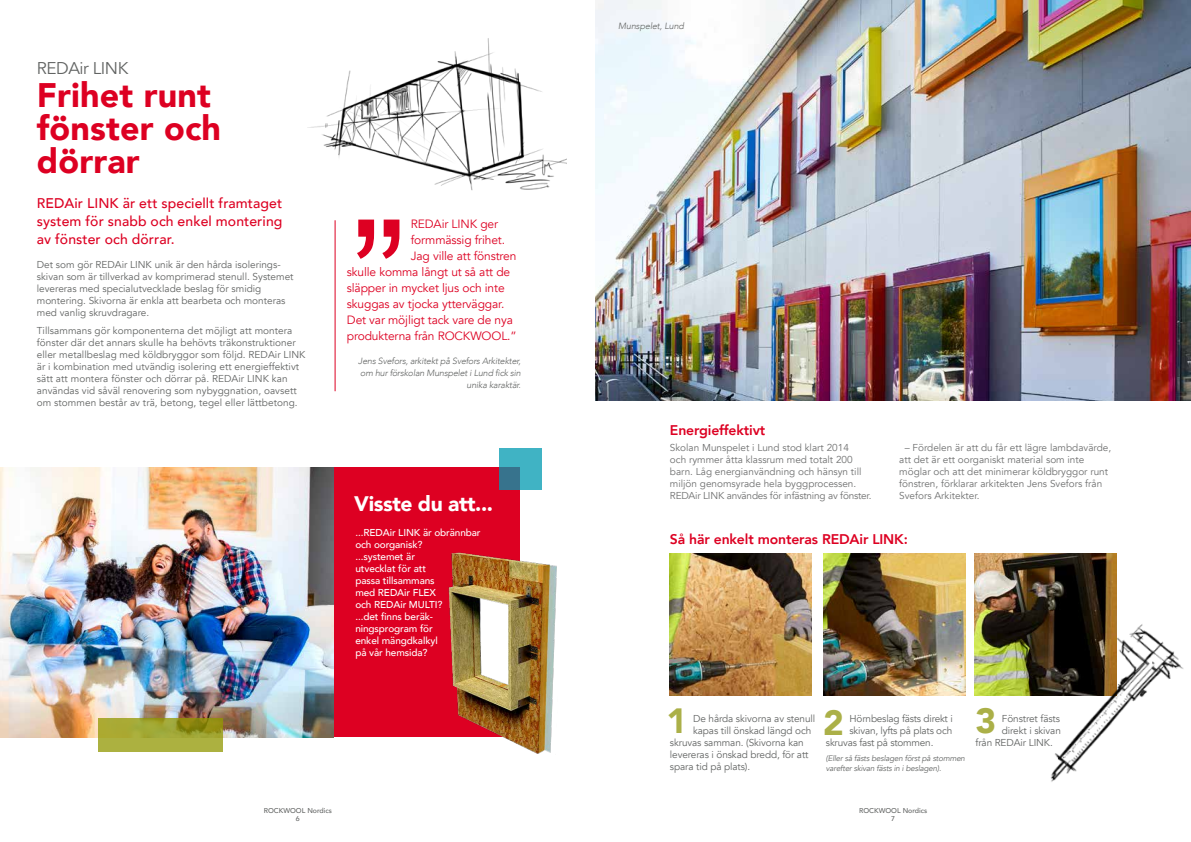
<style>
.page{position:relative;width:1191px;height:842px;background:#fff}
.page>*{position:absolute;margin:0;border:0;box-sizing:border-box;transform-origin:0 0}
.t1{font:900 35px "Avenir";color:#abb048}
.t2{font:900 34px/33px "Avenir";letter-spacing:.005em;color:#d02}
.t3{font:900 21px "Avenir";letter-spacing:-.02em;color:#fff}
.t4{font:17px "Avenir";letter-spacing:-.025em;color:#626463}
.t5{font:500 14px/18px "Avenir";letter-spacing:.005em;color:#d02;text-align:justify}
.t6{font:800 14px "Avenir";letter-spacing:-.01em;color:#d02}
.t7{font:12px "Avenir";letter-spacing:-.01em;color:#d02}
.t8{font:10px/12px "Avenir";color:#626463}
.t9{font:10px/12px "Avenir";color:#6f7070}
.t10{font:500 10px/12px "Avenir";letter-spacing:-.01em;color:#fff}
.t11{font:10px "Avenir";letter-spacing:-.02em;color:#626463}
.t12{font:italic 300 9px/12px "Avenir";letter-spacing:-.02em;color:#626463;text-align:right}
.t13{font:italic 8px/10px "Avenir";letter-spacing:-.02em;color:#626463}
.t14{font:500 7px/8.4px "Avenir";color:#626463;text-align:center}
</style>
<div class="page">
<img style="left:595px;top:0;width:596px;height:401px">
<hr style="left:335px;top:220px;width:1px;height:171px;background:#d02">
<img style="left:974px;top:554px;width:142px;height:141px">
<img style="left:824px;top:554px;width:141px;height:141px">
<img style="left:670px;top:554px;width:141px;height:142px">
<img style="left:307px;top:38px;width:259px;height:182px">
<img style="left:0;top:468px;width:334px;height:269px">
<div style="left:334px;top:468px;width:185px;height:269px;background:#d02"></div>
<svg style="left:98px;top:718px;width:125px;height:33px;background:#a3a633"></svg>
<svg style="left:499px;top:448px;width:43px;height:41px;background:#3da2b5"></svg>
<img style="left:448px;top:550px;width:109px;height:204px">
<img style="left:976px;top:603px;width:208px;height:179px">
<svg style="left:357px;top:220px;width:42px;height:39px"></svg>
<h3 class="t4" style="left:37px;top:58px;width:93px">REDAir LINK</h3>
<h2 class="t2" style="left:37px;top:77px;width:186px">Frihet runt fönster och dörrar</h2>
<h3 class="t5" style="left:37px;top:194px;width:247px">REDAir LINK är ett speciellt framtaget system för snabb och enkel montering av fönster och dörrar.</h3>
<p class="t8" style="left:37px;top:259px;width:258px">Det som gör REDAir LINK unik är den hårda isolerings&shy;skivan som är tillverkad av komprimerad stenull. Systemet levereras med specialutvecklade beslag för smidig montering. Skivorna är enkla att bearbeta och monteras med vanlig skruvdragare.</p>
<p class="t8" style="left:37px;top:325px;width:270px">Tillsammans gör komponenterna det möjligt att montera fönster där det annars skulle ha behövts träkonstruktioner eller metallbeslag med köldbryggor som följd. REDAir LINK är i kombination med utvändig isolering ett energieffektivt sätt att montera fönster och dörrar på. REDAir LINK kan användas vid såväl renovering som nybyggnation, oavsett om stommen består av trä, betong, tegel eller lättbetong.</p>
<p class="t7" style="left:411px;top:217px;width:89px">REDAir LINK ger</p>
<p class="t7" style="left:411px;top:233px;width:96px">formmässig frihet.</p>
<p class="t7" style="left:411px;top:249px;width:107px">Jag ville att fönstren</p>
<p class="t7" style="left:347px;top:265px;width:165px">skulle komma långt ut så att de</p>
<p class="t7" style="left:347px;top:281px;width:159px">släpper in mycket ljus och inte</p>
<p class="t7" style="left:347px;top:297px;width:159px">skuggas av tjocka ytterväggar.</p>
<p class="t7" style="left:347px;top:313px;width:168px">Det var möjligt tack vare de nya</p>
<p class="t7" style="left:347px;top:329px;width:171px">produkterna från ROCKWOOL.”</p>
<p class="t12" style="left:358px;top:355px;width:164px">Jens Svefors, arkitekt på Svefors Arkitekter, om hur förskolan Munspelet i Lund fick sin unika karaktär.</p>
<h3 class="t3" style="left:354px;top:486px;width:140px">Visste du att...</h3>
<p class="t10" style="left:355px;top:526px;width:127px">...REDAir LINK är obrännbar och oorganisk?<br>...systemet är<br>utvecklat för att<br>passa tillsammans<br>med REDAir FLEX<br>och REDAir MULTI?<br>...det finns beräk&shy;ningsprogram för<br>enkel mängdkalkyl<br>på vår hemsida?</p>
<p class="t12" style="left:618px;top:20px;width:67px">Munspelet, Lund</p>
<h3 class="t6" style="left:670px;top:419px;width:97px">Energieffektivt</h3>
<p class="t9" style="left:670px;top:441px;width:203px">Skolan Munspelet i Lund stod klart 2014<br>och rymmer åtta klassrum med totalt 200 barn. Låg energianvändning och hänsyn till miljön genomsyrade hela byggprocessen.<br>REDAir LINK användes för infästning av fönster.</p>
<p class="t9" style="left:899px;top:441px;width:213px;text-indent:6px">– Fördelen är att du får ett lägre lambdavärde, att det är ett oorganiskt material som inte möglar och att det minimerar köldbryggor runt fönstren, förklarar arkitekten Jens Svefors från Svefors Arkitekter.</p>
<h3 class="t6" style="left:670px;top:528px;width:239px">Så här enkelt monteras REDAir LINK:</h3>
<h1 class="t1" style="left:666px;top:691px;width:22px">1</h1>
<h1 class="t1" style="left:823px;top:692px;width:22px">2</h1>
<h1 class="t1" style="left:975px;top:691px;width:22px">3</h1>
<p class="t11" style="left:849px;top:713px;width:105px">Hörnbeslag fästs direkt i</p>
<p class="t11" style="left:849px;top:725px;width:104px">skivan, lyfts på plats och</p>
<p class="t11" style="left:826px;top:737px;width:109px">skruvas fast på stommen.</p>
<p class="t13" style="left:826px;top:754px;width:141px">(Eller så fästs beslagen först på stommen varefter skivan fästs in i beslagen).</p>
<p class="t8" style="left:1002px;top:713px;width:60px">Fönstret fästs</p>
<p class="t8" style="left:1002px;top:725px;width:60px">direkt i skivan</p>
<p class="t8" style="left:975px;top:737px;width:79px">från REDAir LINK.</p>
<p class="t8" style="left:693px;top:713px;width:124px">De hårda skivorna av stenull</p>
<p class="t8" style="left:693px;top:725px;width:120px">kapas till önskad längd och</p>
<p class="t8" style="left:670px;top:737px;width:135px">skruvas samman. (Skivorna kan</p>
<p class="t8" style="left:670px;top:749px;width:140px">levereras i önskad bredd, för att</p>
<p class="t8" style="left:670px;top:761px;width:82px">spara tid på plats).</p>
<p class="t14" style="left:264px;top:806px;width:70px">ROCKWOOL Nordics<br>6</p>
<p class="t14" style="left:859px;top:806px;width:70px">ROCKWOOL Nordics<br>7</p>
</div>
